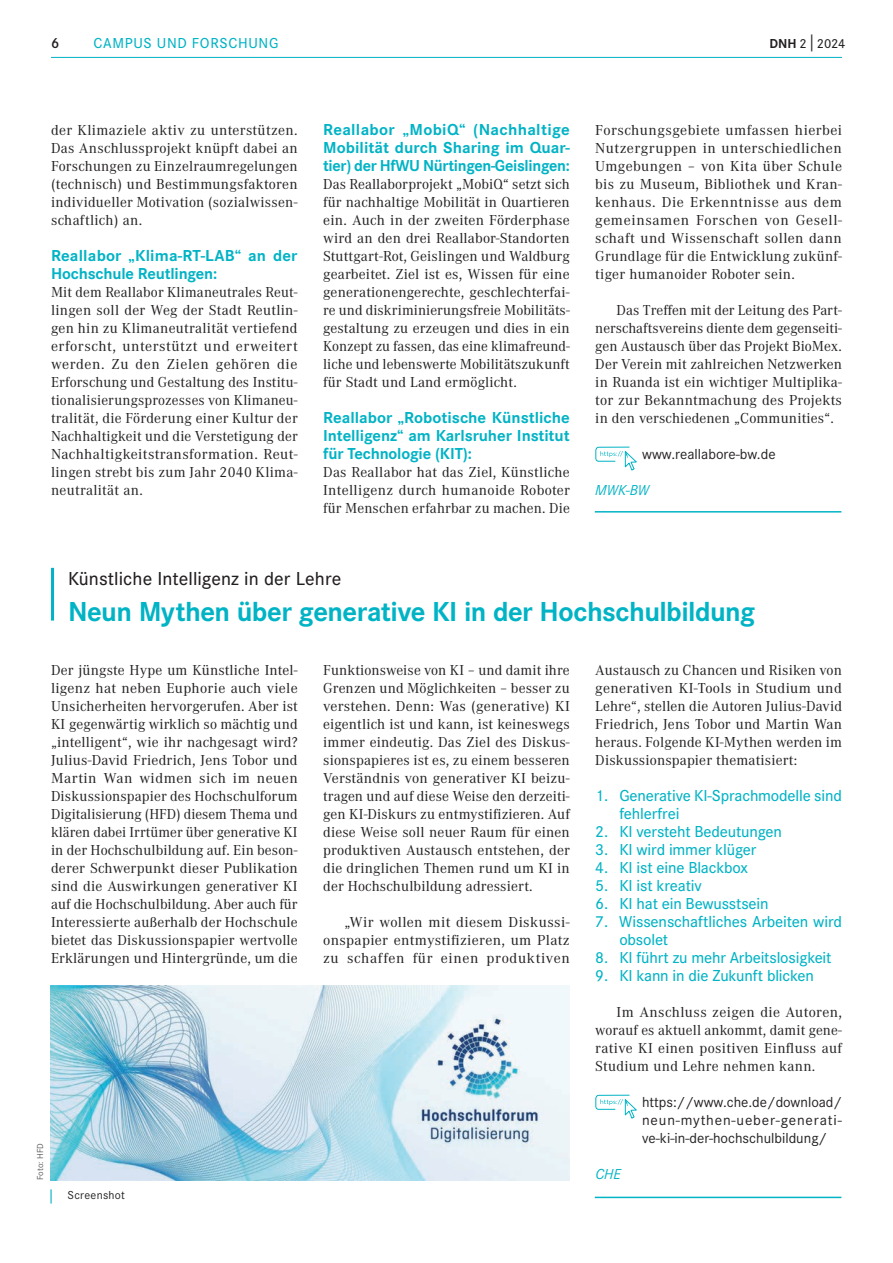
<style>
.page{position:relative;width:893px;height:1263px;background:#fff}
.page>*{position:absolute;margin:0;border:0;box-sizing:border-box;transform-origin:0 0}
.t1{font:700 28.5px "Corporate S";letter-spacing:-.02em;color:#00b3c5}
.t2{font:500 19.5px "Corporate S";letter-spacing:.005em;color:#231f20}
.t3{font:500 16.5px/18px "Corporate S";letter-spacing:-.01em;color:#00b3c5}
.t4{font:700 16.5px/18px "Corporate S";letter-spacing:-.01em;color:#00b3c5;text-align:justify}
.t5{font:15px/18px "Corporate A";letter-spacing:.015em;color:#231f20;text-align:justify}
.t6{font:15px/18px "Corporate S";color:#231f20;text-align:justify}
.t7{font:500 15px "Corporate S";letter-spacing:.045em;color:#00b3c5}
.t8{font:italic 15px "Corporate S";color:#00b3c5}
.t9{font:600 15px "Corporate S";color:#231f20}
.t10{font:500 13.5px "Corporate S";color:#231f20}
.t11{font:12px "Corporate S";letter-spacing:.025em;color:#231f20}
.t12{font:9px "Corporate S";letter-spacing:.02em;color:#57585a}
.s1{font-weight:700}
.s2{font-size:20.25px}
</style>
<div class="page">
<hr style="left:51px;top:57px;width:791px;height:1px;background:#00b3c5">
<svg style="left:595px;top:446px;width:42px;height:25px"></svg>
<hr style="left:595px;top:511px;width:246px;height:2px;background:#00b3c5">
<hr style="left:595px;top:1197px;width:246px;height:1px;background:#00b3c5">
<svg style="left:595px;top:1094px;width:42px;height:25px"></svg>
<hr style="left:51px;top:568px;width:3px;height:53px;background:#00b3c5">
<img style="left:50px;top:986px;width:520px;height:194px">
<svg style="left:50px;top:1189px;width:2px;height:14px"></svg>
<p class="t9" style="left:51px;top:33px;width:10px">6</p>
<p class="t7" style="left:94px;top:34px;width:186px">CAMPUS UND FORSCHUNG</p>
<p class="t10" style="left:769px;top:35px;width:77px"><span class="s1">DNH</span> 2 <span class="s2">|</span> 2024</p>
<p class="t5" style="left:51px;top:120px;width:248px">der Klimaziele aktiv zu unterstützen.<br>Das Anschlussprojekt knüpft dabei an Forschungen zu Einzelraumregelungen (technisch) und Bestimmungsfaktoren individueller Motivation (sozialwissen&shy;schaftlich) an.</p>
<p class="t4" style="left:51px;top:246px;width:248px">Reallabor „Klima-RT-LAB“ an der<br>Hochschule Reutlingen:</p>
<p class="t5" style="left:51px;top:282px;width:248px">Mit dem Reallabor Klimaneutrales Reut&shy;lingen soll der Weg der Stadt Reutlin&shy;gen hin zu Klimaneutralität vertiefend erforscht, unterstützt und erweitert werden. Zu den Zielen gehören die Erforschung und Gestaltung des Institu&shy;tionalisierungsprozesses von Klimaneu&shy;tralität, die Förderung einer Kultur der Nachhaltigkeit und die Verstetigung der Nachhaltigkeitstransformation. Reut&shy;lingen strebt bis zum Jahr 2040 Klima&shy;neutralität an.</p>
<p class="t4" style="left:323px;top:120px;width:248px">Reallabor „MobiQ“ (Nachhaltige Mobilität durch Sharing im Quar&shy;tier) der HfWU Nürtingen-Geislingen:</p>
<p class="t5" style="left:323px;top:174px;width:248px">Das Reallaborprojekt „MobiQ“ setzt sich für nachhaltige Mobilität in Quartieren ein. Auch in der zweiten Förderphase wird an den drei Reallabor-Standorten Stuttgart-Rot, Geislingen und Waldburg gearbeitet. Ziel ist es, Wissen für eine generationengerechte, geschlechterfai&shy;re und diskriminierungsfreie Mobilitäts&shy;gestaltung zu erzeugen und dies in ein Konzept zu fassen, das eine klimafreund&shy;liche und lebenswerte Mobilitätszukunft für Stadt und Land ermöglicht.</p>
<p class="t4" style="left:323px;top:408px;width:248px">Reallabor „Robotische Künstliche Intelligenz“ am Karlsruher Institut für Technologie (KIT):</p>
<p class="t5" style="left:323px;top:462px;width:248px">Das Reallabor hat das Ziel, Künstliche Intelligenz durch humanoide Roboter für Menschen erfahrbar zu machen. Die</p>
<p class="t5" style="left:595px;top:120px;width:248px">Forschungsgebiete umfassen hierbei Nutzergruppen in unterschiedlichen Umgebungen – von Kita über Schule bis zu Museum, Bibliothek und Kran&shy;kenhaus. Die Erkenntnisse aus dem gemeinsamen Forschen von Gesell&shy;schaft und Wissenschaft sollen dann Grundlage für die Entwicklung zukünf&shy;tiger humanoider Roboter sein.</p>
<p class="t5" style="left:595px;top:300px;width:248px;text-indent:21px">Das Treffen mit der Leitung des Part&shy;nerschaftsvereins diente dem gegenseiti&shy;gen Austausch über das Projekt BioMex.<br>Der Verein mit zahlreichen Netzwerken in Ruanda ist ein wichtiger Multiplika&shy;tor zur Bekanntmachung des Projekts in den verschiedenen „Communities“.</p>
<p class="t6" style="left:642px;top:444px;width:135px">www.reallabore-bw.de</p>
<p class="t8" style="left:595px;top:480px;width:55px">MWK-BW</p>
<h2 class="t2" style="left:68px;top:565px;width:275px">Künstliche Intelligenz in der Lehre</h2>
<h1 class="t1" style="left:68px;top:595px;width:689px">Neun Mythen über generative KI in der Hochschulbildung</h1>
<p class="t5" style="left:51px;top:660px;width:248px">Der jüngste Hype um Künstliche Intel&shy;ligenz hat neben Euphorie auch viele Unsicherheiten hervorgerufen. Aber ist KI gegenwärtig wirklich so mächtig und „intelligent“, wie ihr nachgesagt wird?<br>Julius-David Friedrich, Jens Tobor und Martin Wan widmen sich im neuen Diskussionspapier des Hochschulforum Digitalisierung (HFD) diesem Thema und klären dabei Irrtümer über generative KI in der Hochschulbildung auf. Ein beson&shy;derer Schwerpunkt dieser Publikation sind die Auswirkungen generativer KI auf die Hochschulbildung. Aber auch für Interessierte außerhalb der Hochschule bietet das Diskussionspapier wertvolle Erklärungen und Hintergründe, um die</p>
<p class="t5" style="left:323px;top:660px;width:248px">Funktionsweise von KI – und damit ihre Grenzen und Möglichkeiten – besser zu verstehen. Denn: Was (generative) KI eigentlich ist und kann, ist keineswegs immer eindeutig. Das Ziel des Diskus&shy;sionspapieres ist es, zu einem besseren Verständnis von generativer KI beizu&shy;tragen und auf diese Weise den derzeiti&shy;gen KI-Diskurs zu entmystifizieren. Auf diese Weise soll neuer Raum für einen produktiven Austausch entstehen, der die dringlichen Themen rund um KI in der Hochschulbildung adressiert.</p>
<p class="t5" style="left:323px;top:912px;width:248px;text-indent:21px">„Wir wollen mit diesem Diskussi&shy;onspapier entmystifizieren, um Platz zu schaffen für einen produktiven</p>
<p class="t12" style="left:34px;top:1180px;width:39px;rotate:-90deg">Foto: HFD</p>
<p class="t11" style="left:68px;top:1187px;width:59px">Screenshot</p>
<p class="t5" style="left:595px;top:660px;width:248px">Austausch zu Chancen und Risiken von generativen KI-Tools in Studium und Lehre“, stellen die Autoren Julius-David Friedrich, Jens Tobor und Martin Wan heraus. Folgende KI-Mythen werden im Diskussionspapier thematisiert:</p>
<p class="t3" style="left:619px;top:786px;width:224px;text-indent:-24px">1. Generative KI-Sprachmodelle sind fehlerfrei</p>
<p class="t3" style="left:595px;top:822px;width:188px">2. KI versteht Bedeutungen</p>
<p class="t3" style="left:595px;top:840px;width:163px">3. KI wird immer klüger</p>
<p class="t3" style="left:595px;top:858px;width:154px">4. KI ist eine Blackbox</p>
<p class="t3" style="left:595px;top:876px;width:108px">5. KI ist kreativ</p>
<p class="t3" style="left:595px;top:894px;width:175px">6. KI hat ein Bewusstsein</p>
<p class="t3" style="left:619px;top:912px;width:224px;text-indent:-24px">7. Wissenschaftliches Arbeiten wird obsolet</p>
<p class="t3" style="left:595px;top:948px;width:238px">8. KI führt zu mehr Arbeitslosigkeit</p>
<p class="t3" style="left:595px;top:966px;width:220px">9. KI kann in die Zukunft blicken</p>
<p class="t5" style="left:595px;top:1002px;width:248px;text-indent:21px">Im Anschluss zeigen die Autoren, worauf es aktuell ankommt, damit gene&shy;rative KI einen positiven Einfluss auf Studium und Lehre nehmen kann.</p>
<p class="t6" style="left:642px;top:1092px;width:201px">https://www.che.de/download/ neun-mythen-ueber-generati&shy;ve-ki-in-der-hochschulbildung/</p>
<p class="t8" style="left:595px;top:1164px;width:27px">CHE</p>
</div>
